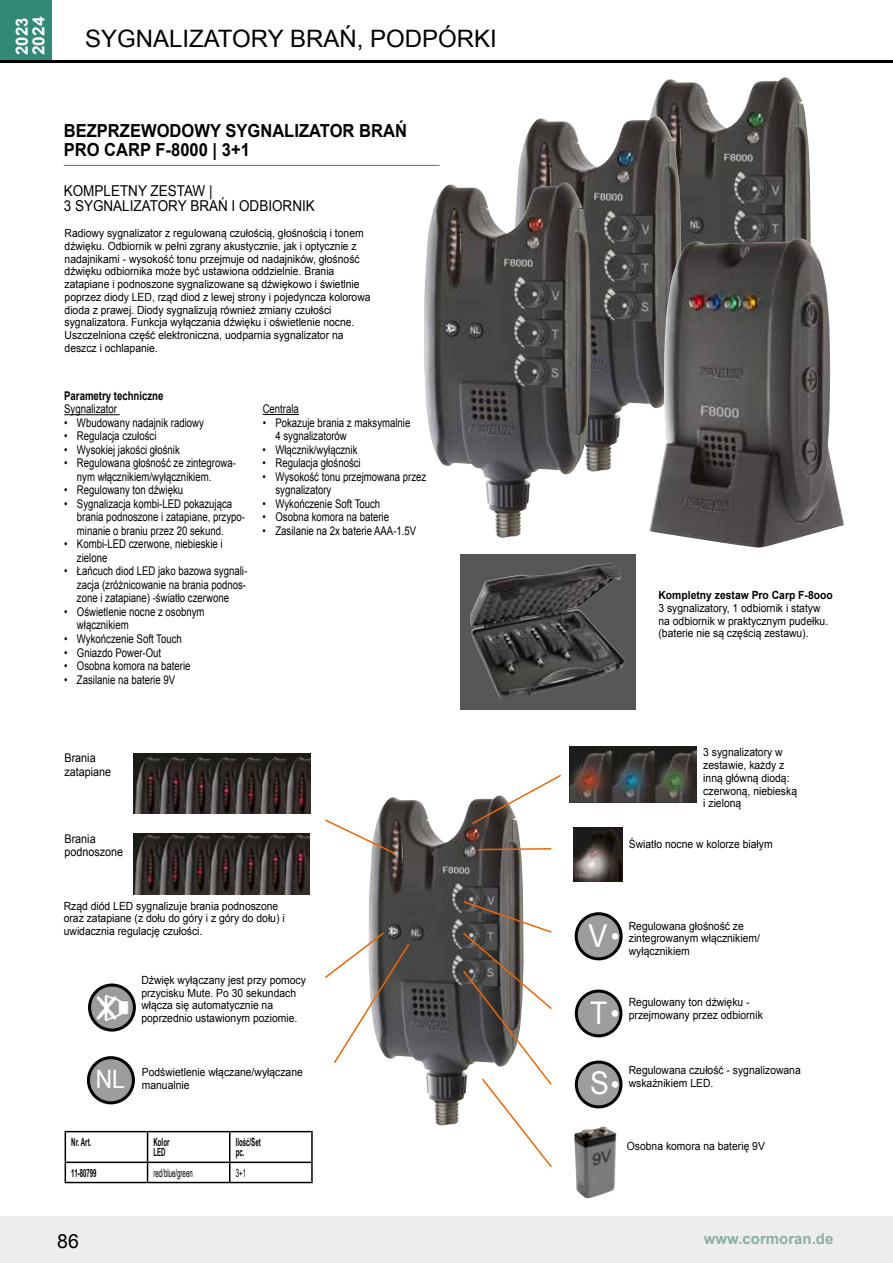
<style>
.page{position:relative;width:893px;height:1263px;background:#fff}
.page>*{position:absolute;margin:0;border:0;box-sizing:border-box;transform-origin:0 0}
.t1{font:31.5px "Arial";color:#fff;scale:.9 1}
.t2{font:31.35px "Arial";color:#fff;scale:.9 1}
.t3{font:25.2px "Arial";color:#fff;scale:.9 1}
.t4{font:24px "Arial";color:#000}
.t5{font:19.5px "Arial";color:#000}
.t6{font:700 18px/19.5px "Arial";color:#000;scale:.92 1}
.t7{font:700 16.8px/16.8px "Arial";color:#fff}
.t8{font:15px/15px "Arial";color:#000;scale:.9 1}
.t9{font:700 15px "Arial";color:#8aafa3}
.t10{font:12px/13.5px "Arial";color:#000;scale:.8 1}
.t11{font:12px/13.5px "Arial";color:#000;scale:.9 1}
.t12{font:700 12px "Arial";color:#000;scale:.8 1}
.t13{font:11.25px/12.8px "Arial";color:#000;scale:.92 1}
.t14{font:700 11.25px/10.5px "Arial Narrow";color:#000;scale:.66 1}
.t15{font:700 11.25px "Arial";color:#000;scale:.92 1}
.t16{font:11.25px "Arial Narrow";color:#000;scale:.66 1}
</style>
<div class="page">
<div style="left:0;top:1216px;width:893px;height:47px;background:#ededed"></div>
<div style="left:0;top:0;width:51px;height:62px;background:#328977"></div>
<hr style="left:0;top:60px;width:893px;height:2px;background:#000">
<img style="left:573px;top:827px;width:50px;height:54px">
<img style="left:569px;top:746px;width:127px;height:56px">
<img style="left:133px;top:834px;width:176px;height:60px">
<img style="left:134px;top:753px;width:176px;height:61px">
<img style="left:368px;top:797px;width:155px;height:328px">
<div style="left:88px;top:1058px;width:45px;height:45px;background:#9d9d9c;border-radius:50%"></div>
<div style="left:87px;top:1056px;width:48px;height:48px;border:3px solid #000;border-radius:50%"></div>
<svg style="left:90px;top:985px;width:44px;height:45px"></svg>
<div style="left:88px;top:983px;width:48px;height:48px;border:3px solid #000;border-radius:50%"></div>
<img style="left:96px;top:993px;width:32px;height:32px">
<div style="left:576px;top:914px;width:45px;height:45px;background:#9d9d9c;border-radius:50%"></div>
<div style="left:575px;top:912px;width:48px;height:48px;border:3px solid #000;border-radius:50%"></div>
<svg style="left:612px;top:933px;width:6px;height:6px"></svg>
<div style="left:576px;top:991px;width:45px;height:45px;background:#9d9d9c;border-radius:50%"></div>
<div style="left:575px;top:989px;width:47px;height:48px;border:3px solid #000;border-radius:50%"></div>
<div style="left:612px;top:1010px;width:6px;height:7px;background:#fff;border-radius:50%"></div>
<div style="left:576px;top:1062px;width:45px;height:45px;background:#9d9d9c;border-radius:50%"></div>
<div style="left:575px;top:1060px;width:47px;height:48px;border:3px solid #000;border-radius:50%"></div>
<div style="left:612px;top:1081px;width:6px;height:7px;background:#fff;border-radius:50%"></div>
<img style="left:574px;top:1127px;width:28px;height:12px">
<img style="left:650px;top:77px;width:161px;height:161px">
<img style="left:517px;top:116px;width:164px;height:356px">
<img style="left:424px;top:183px;width:167px;height:355px">
<img style="left:649px;top:238px;width:195px;height:310px">
<hr style="left:64px;top:165px;width:376px;height:1px;background:#706f6f">
<hr style="left:64px;top:414px;width:56px;height:1px;background:#000">
<hr style="left:263px;top:414px;width:36px;height:1px;background:#000">
<svg style="left:325px;top:818px;width:71px;height:37px"></svg>
<svg style="left:325px;top:931px;width:86px;height:134px"></svg>
<svg style="left:471px;top:774px;width:90px;height:51px"></svg>
<svg style="left:477px;top:847px;width:75px;height:4px"></svg>
<svg style="left:461px;top:900px;width:91px;height:268px"></svg>
<div style="left:461px;top:554px;width:175px;height:155px;background:#575756"></div>
<img style="left:470px;top:564px;width:155px;height:135px">
<hr style="left:65px;top:1131px;width:83px;height:1px;background:#000">
<hr style="left:148px;top:1131px;width:82px;height:1px;background:#000">
<hr style="left:230px;top:1131px;width:83px;height:1px;background:#000">
<hr style="left:311px;top:1132px;width:2px;height:29px;background:#000">
<hr style="left:65px;top:1161px;width:83px;height:2px;background:#000">
<svg style="left:65px;top:1132px;width:1px;height:50px"></svg>
<hr style="left:148px;top:1161px;width:82px;height:2px;background:#000">
<svg style="left:147px;top:1132px;width:1px;height:50px"></svg>
<hr style="left:230px;top:1161px;width:83px;height:2px;background:#000">
<svg style="left:229px;top:1132px;width:1px;height:50px"></svg>
<svg style="left:311px;top:1163px;width:2px;height:19px"></svg>
<hr style="left:65px;top:1182px;width:83px;height:1px;background:#000">
<hr style="left:148px;top:1182px;width:82px;height:1px;background:#000">
<hr style="left:230px;top:1182px;width:83px;height:1px;background:#000">
<h3 class="t7" style="left:14px;top:55px;width:40px;rotate:-90deg">2023<br>2024</h3>
<h3 class="t4" style="left:85px;top:23px;width:413px">SYGNALIZATORY BRAŃ, PODPÓRKI</h3>
<h3 class="t6" style="left:64px;top:121px;width:375px">BEZPRZEWODOWY SYGNALIZATOR BRAŃ<br>PRO CARP F-8000 | 3+1</h3>
<h3 class="t8" style="left:64px;top:183px;width:280px">KOMPLETNY ZESTAW |<br>3 SYGNALIZATORY BRAŃ I ODBIORNIK</h3>
<p class="t13" style="left:65px;top:227px;width:334px">Radiowy sygnalizator z regulowaną czułością, głośnością i tonem dźwięku. Odbiornik w pełni zgrany akustycznie, jak i optycznie z nadajnikami - wysokość tonu przejmuje od nadajników, głośność dźwięku odbiornika może być ustawiona oddzielnie. Brania zatapiane i podnoszone sygnalizowane są dźwiękowo i świetlnie poprzez diody LED, rząd diod z lewej strony i pojedyncza kolorowa dioda z prawej. Diody sygnalizują również zmiany czułości sygnalizatora. Funkcja wyłączania dźwięku i oświetlenie nocne.<br>Uszczelniona część elektroniczna, uodparnia sygnalizator na deszcz i ochlapanie.</p>
<p class="t12" style="left:64px;top:388px;width:126px">Parametry techniczne</p>
<p class="t10" style="left:64px;top:403px;width:68px">Sygnalizator</p>
<p class="t10" style="left:64px;top:416px;width:176px">• Wbudowany nadajnik radiowy</p>
<p class="t10" style="left:64px;top:430px;width:117px">• Regulacja czułości</p>
<p class="t10" style="left:64px;top:443px;width:146px">• Wysokiej jakości głośnik</p>
<p class="t10" style="left:77px;top:457px;width:200px;text-indent:-13px">• Regulowana głośność ze zintegrowa&shy;nym włącznikiem/wyłącznikiem.</p>
<p class="t10" style="left:64px;top:484px;width:150px">• Regulowany ton dźwięku</p>
<p class="t10" style="left:77px;top:497px;width:212px;text-indent:-13px">• Sygnalizacja kombi-LED pokazująca brania podnoszone i zatapiane, przypo&shy;minanie o braniu przez 20 sekund.</p>
<p class="t10" style="left:77px;top:538px;width:184px;text-indent:-13px">• Kombi-LED czerwone, niebieskie i zielone</p>
<p class="t10" style="left:77px;top:565px;width:214px;text-align:justify;text-indent:-13px">• Łańcuch diod LED jako bazowa sygnali&shy;zacja (zróżnicowanie na brania podnos&shy;zone i zatapiane) -światło czerwone</p>
<p class="t10" style="left:77px;top:605px;width:161px;text-indent:-13px">• Oświetlenie nocne z osobnym włącznikiem</p>
<p class="t10" style="left:64px;top:632px;width:149px">• Wykończenie Soft Touch</p>
<p class="t10" style="left:64px;top:646px;width:123px">• Gniazdo Power-Out</p>
<p class="t10" style="left:64px;top:659px;width:160px">• Osobna komora na baterie</p>
<p class="t10" style="left:64px;top:673px;width:140px">• Zasilanie na baterie 9V</p>
<p class="t10" style="left:263px;top:402px;width:47px">Centrala</p>
<p class="t10" style="left:275px;top:416px;width:170px;text-indent:-13px">• Pokazuje brania z maksymalnie<br>4 sygnalizatorów</p>
<p class="t10" style="left:263px;top:443px;width:120px">• Włącznik/wyłącznik</p>
<p class="t10" style="left:263px;top:456px;width:124px">• Regulacja głośności</p>
<p class="t10" style="left:275px;top:470px;width:190px;text-indent:-13px">• Wysokość tonu przejmowana przez sygnalizatory</p>
<p class="t10" style="left:263px;top:497px;width:149px">• Wykończenie Soft Touch</p>
<p class="t10" style="left:263px;top:510px;width:160px">• Osobna komora na baterie</p>
<p class="t10" style="left:263px;top:524px;width:194px">• Zasilanie na 2x baterie AAA-1.5V</p>
<p class="t11" style="left:64px;top:751px;width:54px">Brania zatapiane</p>
<p class="t11" style="left:64px;top:832px;width:67px">Brania podnoszone</p>
<p class="t13" style="left:64px;top:899px;width:242px">Rząd diód LED sygnalizuje brania podnoszone oraz zatapiane (z dołu do góry i z góry do dołu) i uwidacznia regulację czułości.</p>
<p class="t13" style="left:141px;top:974px;width:180px">Dźwięk wyłączany jest przy pomocy przycisku Mute. Po 30 sekundach włącza się automatycznie na poprzednio ustawionym poziomie.</p>
<h3 class="t3" style="left:96px;top:1062px;width:34px">NL</h3>
<p class="t13" style="left:142px;top:1066px;width:177px">Podświetlenie włączane/wyłączane manualnie</p>
<p class="t14" style="left:71px;top:1136px;width:32px">Nr. Art.</p>
<p class="t14" style="left:154px;top:1136px;width:26px">Kolor<br>LED</p>
<p class="t14" style="left:236px;top:1136px;width:39px">Ilość/Set pc.</p>
<p class="t14" style="left:71px;top:1167px;width:40px">11-80799</p>
<p class="t16" style="left:154px;top:1166px;width:61px">red/blue/green</p>
<p class="t16" style="left:236px;top:1166px;width:17px">3+1</p>
<h3 class="t5" style="left:57px;top:1228px;width:23px">86</h3>
<p class="t15" style="left:658px;top:588px;width:191px">Kompletny zestaw Pro Carp F-8ooo</p>
<p class="t13" style="left:658px;top:602px;width:186px">3 sygnalizatory, 1 odbiornik i statyw na odbiornik w praktycznym pudełku. (baterie nie są częścią zestawu).</p>
<p class="t13" style="left:703px;top:746px;width:103px">3 sygnalizatory w zestawie, każdy z inną główną diodą: czerwoną, niebieską i zieloną</p>
<p class="t13" style="left:629px;top:838px;width:158px">Światło nocne w kolorze białym</p>
<h1 class="t1" style="left:588px;top:916px;width:23px">V</h1>
<p class="t13" style="left:629px;top:919px;width:144px">Regulowana głośność ze zintegrowanym włącznikiem/ wyłącznikiem</p>
<h2 class="t2" style="left:590px;top:993px;width:21px">T</h2>
<p class="t13" style="left:629px;top:996px;width:147px">Regulowany ton dźwięku - przejmowany przez odbiornik</p>
<h2 class="t2" style="left:590px;top:1063px;width:22px">S</h2>
<p class="t13" style="left:629px;top:1064px;width:188px">Regulowana czułość - sygnalizowana wskaźnikiem LED.</p>
<p class="t13" style="left:627px;top:1140px;width:152px">Osobna komora na baterię 9V</p>
<h3 class="t9" style="left:704px;top:1229px;width:131px">www.cormoran.de</h3>
</div>
